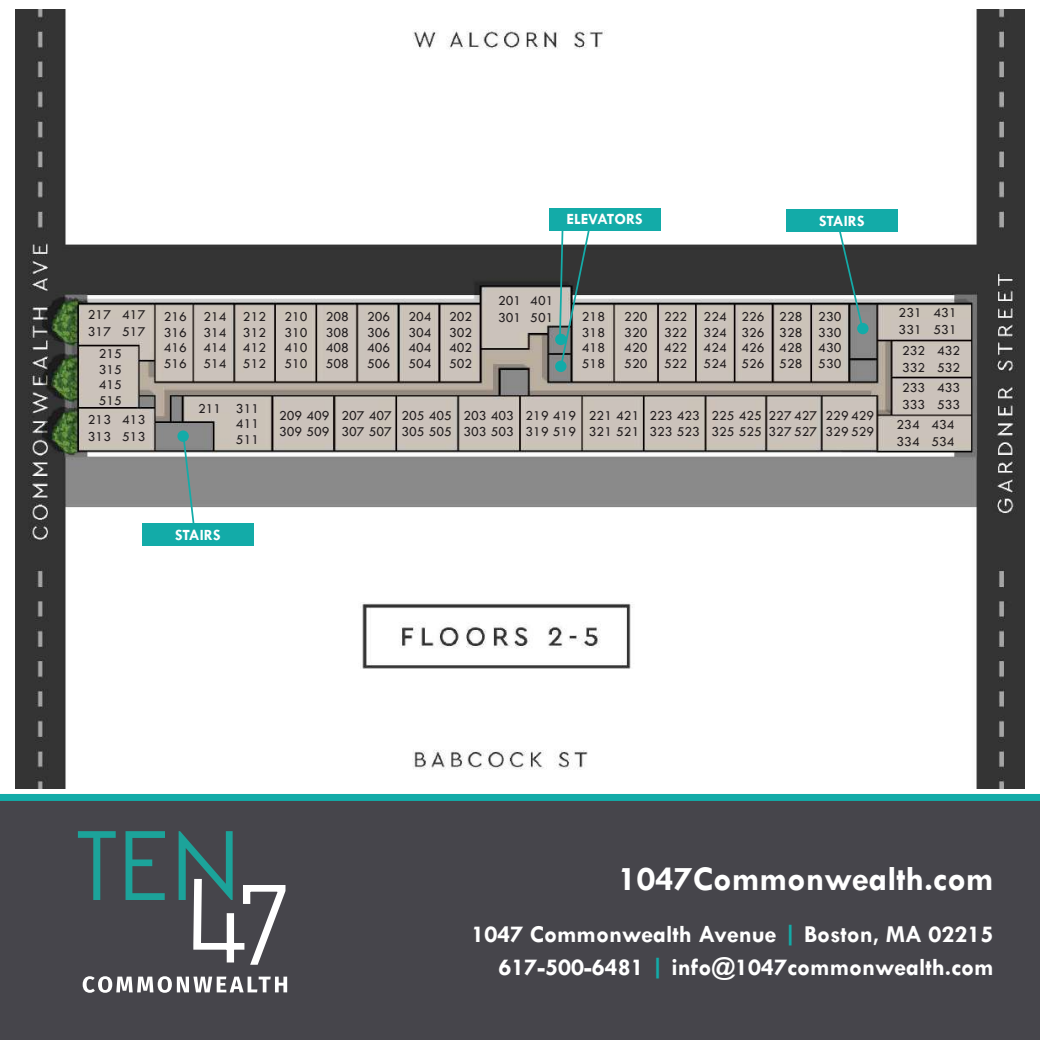
<style>
.page{position:relative;width:1040px;height:1040px;background:#fff}
.page>*{position:absolute;margin:0;border:0;box-sizing:border-box;transform-origin:0 0}
.t1{font:700 35px "Tw Cen";color:#fff}
.t2{font:700 24.5px/33.2px "Tw Cen";color:#fff;text-align:right}
.t3{font:700 15.75px "Tw Cen";color:#fff}
.t4{font:14px/15.8px "Tw Cen";color:#231f20}
.s1{color:#13aba8}
</style>
<div class="page">
<div style="left:0;top:794px;width:1040px;height:246px;background:#46454b"></div>
<svg style="left:78px;top:831px;width:38px;height:69px;background:#3a5d5f"></svg>
<svg style="left:125px;top:831px;width:40px;height:69px;background:#366868"></svg>
<svg style="left:179px;top:831px;width:107px;height:135px;background:#5c686b"></svg>
<svg style="left:83px;top:976px;width:204px;height:16px"></svg>
<img style="left:16px;top:9px;width:1008px;height:779px">
<div style="left:555px;top:334px;width:11px;height:11px;background:#13aba8;border-radius:50%"></div>
<div style="left:549px;top:208px;width:111px;height:23px;background:#13aba8"></div>
<div style="left:555px;top:360px;width:11px;height:12px;background:#13aba8;border-radius:50%"></div>
<svg style="left:558px;top:231px;width:33px;height:137px;background:#7d8c89"></svg>
<div style="left:857px;top:323px;width:11px;height:11px;background:#13aba8;border-radius:50%"></div>
<svg style="left:837px;top:232px;width:28px;height:100px"></svg>
<div style="left:786px;top:209px;width:111px;height:23px;background:#13aba8"></div>
<svg style="left:182px;top:434px;width:14px;height:89px"></svg>
<div style="left:177px;top:430px;width:12px;height:12px;background:#13aba8;border-radius:50%"></div>
<div style="left:142px;top:523px;width:111px;height:23px;background:#13aba8"></div>
<p class="t3" style="left:566px;top:210px;width:78px">ELEVATORS</p>
<p class="t3" style="left:819px;top:212px;width:47px">STAIRS</p>
<p class="t4" style="left:88px;top:306px;width:25px;line-height:16.8px">217<br>317</p>
<p class="t4" style="left:122px;top:306px;width:25px;line-height:16.8px">417<br>517</p>
<p class="t4" style="left:99px;top:345px;width:25px;text-align:justify">215<br>315<br>415<br>515</p>
<p class="t4" style="left:88px;top:411px;width:25px;line-height:16.8px">213<br>313</p>
<p class="t4" style="left:122px;top:411px;width:25px;line-height:16.8px">413<br>513</p>
<p class="t4" style="left:164px;top:308px;width:25px;text-align:justify">216<br>316<br>416<br>516</p>
<p class="t4" style="left:203px;top:308px;width:25px;text-align:justify">214<br>314<br>414<br>514</p>
<p class="t4" style="left:243px;top:308px;width:25px;text-align:justify">212<br>312<br>412<br>512</p>
<p class="t4" style="left:198px;top:400px;width:25px">211</p>
<p class="t4" style="left:236px;top:400px;width:25px;text-align:justify">311<br>411<br>511</p>
<p class="t4" style="left:284px;top:308px;width:25px;text-align:justify">210<br>310<br>410<br>510</p>
<p class="t4" style="left:326px;top:308px;width:25px;text-align:justify">208<br>308<br>408<br>508</p>
<p class="t4" style="left:367px;top:308px;width:25px;text-align:justify">206<br>306<br>406<br>506</p>
<p class="t4" style="left:408px;top:308px;width:25px;text-align:justify">204<br>304<br>404<br>504</p>
<p class="t4" style="left:449px;top:308px;width:25px;text-align:justify">202<br>302<br>402<br>502</p>
<p class="t4" style="left:498px;top:292px;width:25px;line-height:16.8px">201<br>301</p>
<p class="t4" style="left:530px;top:292px;width:25px;line-height:16.8px">401<br>501</p>
<p class="t4" style="left:582px;top:308px;width:25px;text-align:justify">218<br>318<br>418<br>518</p>
<p class="t4" style="left:624px;top:308px;width:25px;text-align:justify">220<br>320<br>420<br>520</p>
<p class="t4" style="left:664px;top:308px;width:25px;text-align:justify">222<br>322<br>422<br>522</p>
<p class="t4" style="left:703px;top:308px;width:25px;text-align:justify">224<br>324<br>424<br>524</p>
<p class="t4" style="left:741px;top:308px;width:25px;text-align:justify">226<br>326<br>426<br>526</p>
<p class="t4" style="left:779px;top:308px;width:25px;text-align:justify">228<br>328<br>428<br>528</p>
<p class="t4" style="left:818px;top:308px;width:25px;text-align:justify">230<br>330<br>430<br>530</p>
<p class="t4" style="left:279px;top:407px;width:52px;line-height:16.8px">209 409<br>309 509</p>
<p class="t4" style="left:341px;top:407px;width:52px;line-height:16.8px">207 407<br>307 507</p>
<p class="t4" style="left:401px;top:407px;width:52px;line-height:16.8px">205 405<br>305 505</p>
<p class="t4" style="left:463px;top:407px;width:52px;line-height:16.8px">203 403<br>303 503</p>
<p class="t4" style="left:525px;top:407px;width:52px;line-height:16.8px">219 419<br>319 519</p>
<p class="t4" style="left:589px;top:407px;width:52px;line-height:16.8px">221 421<br>321 521</p>
<p class="t4" style="left:649px;top:407px;width:52px;line-height:16.8px">223 423<br>323 523</p>
<p class="t4" style="left:711px;top:407px;width:52px;line-height:16.8px">225 425<br>325 525</p>
<p class="t4" style="left:768px;top:407px;width:50px;line-height:16.8px">227 427<br>327 527</p>
<p class="t4" style="left:825px;top:407px;width:50px;line-height:16.8px">229 429<br>329 529</p>
<p class="t4" style="left:898px;top:304px;width:25px;line-height:16.8px">231<br>331</p>
<p class="t4" style="left:933px;top:304px;width:25px;line-height:16.8px">431<br>531</p>
<p class="t4" style="left:902px;top:342px;width:25px;line-height:16.8px">232<br>332</p>
<p class="t4" style="left:937px;top:342px;width:25px;line-height:16.8px">432<br>532</p>
<p class="t4" style="left:902px;top:379px;width:25px;line-height:16.8px">233<br>333</p>
<p class="t4" style="left:937px;top:379px;width:25px;line-height:16.8px">433<br>533</p>
<p class="t4" style="left:896px;top:416px;width:25px;line-height:16.8px">234<br>334</p>
<p class="t4" style="left:931px;top:416px;width:25px;line-height:16.8px">434<br>534</p>
<p class="t3" style="left:175px;top:525px;width:47px">STAIRS</p>
<h1 class="t1" style="left:618px;top:857px;width:377px">1047Commonwealth.com</h1>
<h2 class="t2" style="left:471px;top:917px;width:524px">1047 Commonwealth Avenue <span class="s1">|</span> Boston, MA 02215<br>617-500-6481 <span class="s1">|</span> info@1047commonwealth.com</h2>
</div>
